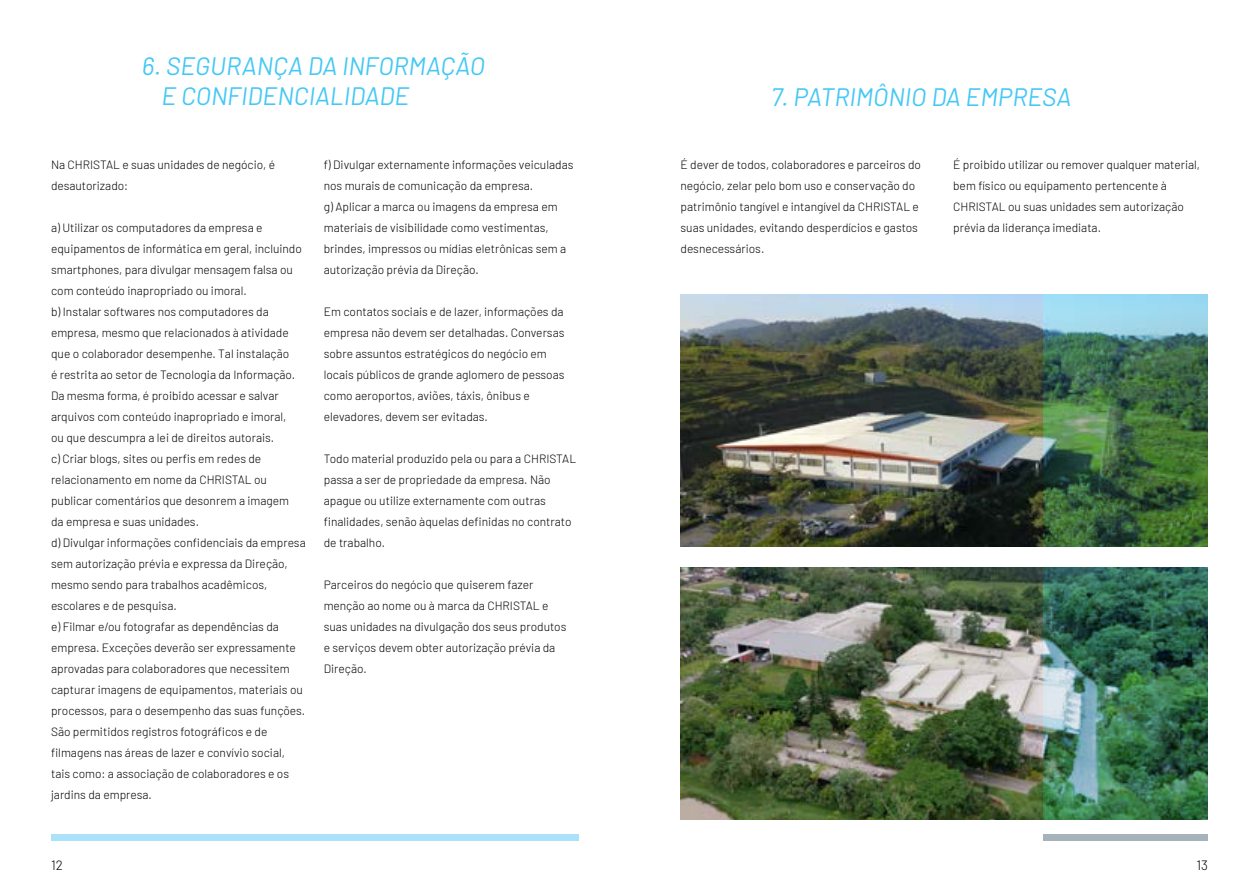
<style>
.page{position:relative;width:1259px;height:893px;background:#fff}
.page>*{position:absolute;margin:0;border:0;box-sizing:border-box;transform-origin:0 0}
.t1{font:italic 25.2px/30.3px "Barlow";color:#44c8f5}
.t2{font:300 13.5px "Barlow";color:#000}
.t3{font:300 12px/21px "Barlow";color:#000}
</style>
<div class="page">
<img style="left:680px;top:295px;width:363px;height:252px">
<div style="left:51px;top:834px;width:527px;height:7px;background:#abe1fa"></div>
<div style="left:1043px;top:834px;width:165px;height:7px;background:#a7b3ba"></div>
<img style="left:680px;top:568px;width:363px;height:252px">
<img style="left:1043px;top:568px;width:165px;height:252px">
<img style="left:1043px;top:295px;width:165px;height:252px">
<h1 class="t1" style="left:161px;top:48px;width:325px;text-indent:-20px">6. SEGURANÇA DA INFORMAÇÃO<br>E CONFIDENCIALIDADE</h1>
<p class="t3" style="left:51px;top:153px;width:226px">Na CHRISTAL e suas unidades de negócio, é desautorizado:</p>
<p class="t3" style="left:51px;top:216px;width:256px">a) Utilizar os computadores da empresa e equipamentos de informática em geral, incluindo smartphones, para divulgar mensagem falsa ou com conteúdo inapropriado ou imoral.<br>b) Instalar softwares nos computadores da empresa, mesmo que relacionados à atividade que o colaborador desempenhe. Tal instalação<br>é restrita ao setor de Tecnologia da Informação.<br>Da mesma forma, é proibido acessar e salvar arquivos com conteúdo inapropriado e imoral,<br>ou que descumpra a lei de direitos autorais.<br>c) Criar blogs, sites ou perfis em redes de relacionamento em nome da CHRISTAL ou publicar comentários que desonrem a imagem<br>da empresa e suas unidades.<br>d) Divulgar informações confidenciais da empresa sem autorização prévia e expressa da Direção, mesmo sendo para trabalhos acadêmicos, escolares e de pesquisa.<br>e) Filmar e/ou fotografar as dependências da empresa. Exceções deverão ser expressamente aprovadas para colaboradores que necessitem capturar imagens de equipamentos, materiais ou processos, para o desempenho das suas funções.<br>São permitidos registros fotográficos e de filmagens nas áreas de lazer e convívio social, tais como: a associação de colaboradores e os jardins da empresa.</p>
<p class="t3" style="left:324px;top:153px;width:251px">f) Divulgar externamente informações veiculadas nos murais de comunicação da empresa.<br>g) Aplicar a marca ou imagens da empresa em materiais de visibilidade como vestimentas, brindes, impressos ou mídias eletrônicas sem a autorização prévia da Direção.</p>
<p class="t3" style="left:324px;top:300px;width:242px">Em contatos sociais e de lazer, informações da empresa não devem ser detalhadas. Conversas sobre assuntos estratégicos do negócio em locais públicos de grande aglomero de pessoas como aeroportos, aviões, táxis, ônibus e elevadores, devem ser evitadas.</p>
<p class="t3" style="left:324px;top:447px;width:254px">Todo material produzido pela ou para a CHRISTAL passa a ser de propriedade da empresa. Não apague ou utilize externamente com outras finalidades, senão àquelas definidas no contrato de trabalho.</p>
<p class="t3" style="left:324px;top:573px;width:244px">Parceiros do negócio que quiserem fazer menção ao nome ou à marca da CHRISTAL e suas unidades na divulgação dos seus produtos e serviços devem obter autorização prévia da Direção.</p>
<h1 class="t1" style="left:771px;top:79px;width:301px">7. PATRIMÔNIO DA EMPRESA</h1>
<p class="t3" style="left:680px;top:153px;width:242px">É dever de todos, colaboradores e parceiros do negócio, zelar pelo bom uso e conservação do patrimônio tangível e intangível da CHRISTAL e suas unidades, evitando desperdícios e gastos desnecessários.</p>
<p class="t3" style="left:953px;top:153px;width:248px">É proibido utilizar ou remover qualquer material, bem físico ou equipamento pertencente à CHRISTAL ou suas unidades sem autorização prévia da liderança imediata.</p>
<p class="t2" style="left:51px;top:856px;width:13px">12</p>
<p class="t2" style="left:1196px;top:856px;width:13px">13</p>
</div>
